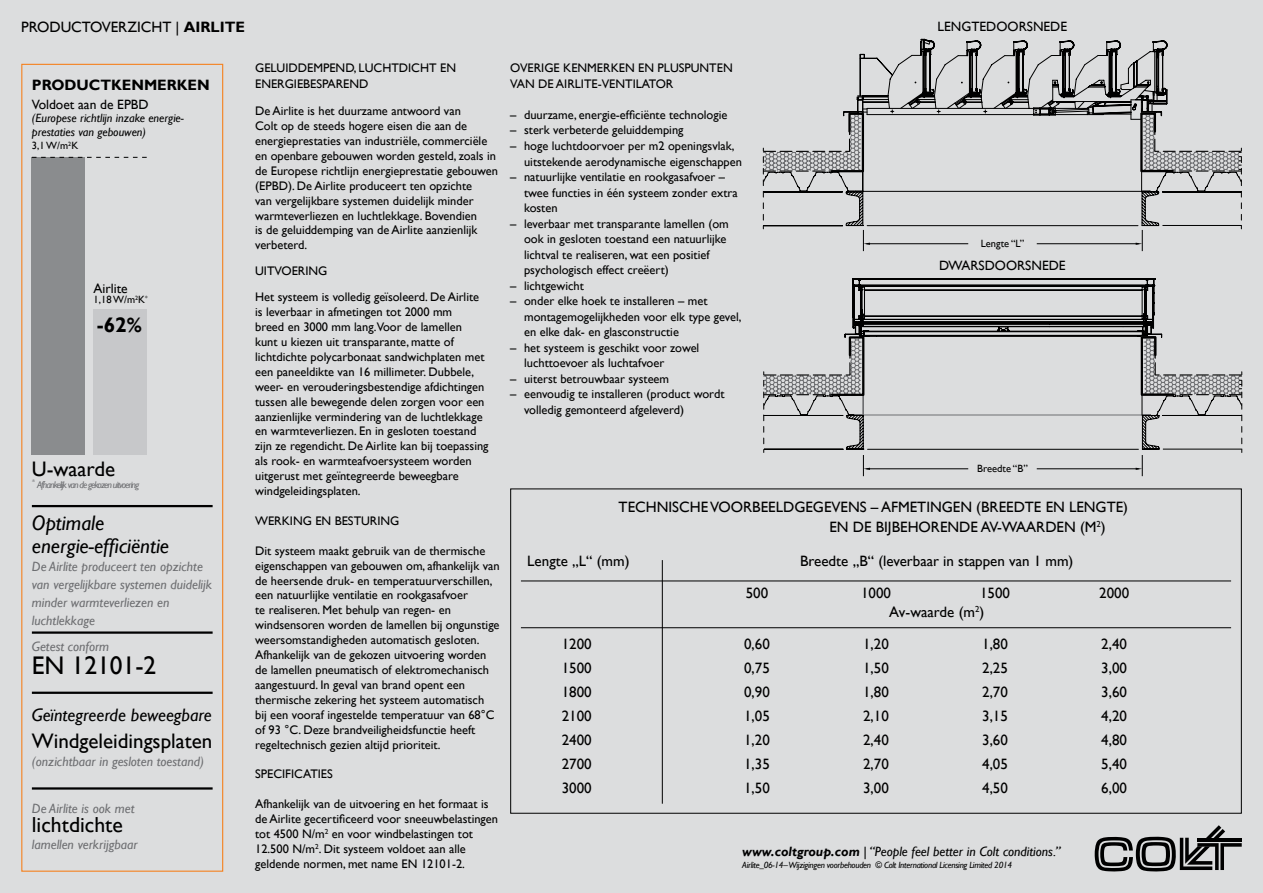
<style>
.page{position:relative;width:1263px;height:893px;background:#dcddde}
.page>*{position:absolute;margin:0;border:0;box-sizing:border-box;transform-origin:0 0}
.t1{font:25.5px "Gill Sans";color:#000}
.t2{font:21.75px "Gill Sans";color:#000}
.t3{font:21px "Gill Sans";color:#000}
.t4{font:italic 21px/22.5px "Gill Sans";color:#000}
.t5{font:700 21px "Gill Sans";color:#000}
.t6{font:italic 18px "Gill Sans";color:#000}
.t7{font:15px/24px "Gill Sans";color:#000}
.t8{font:700 15px "Gill Sans";letter-spacing:-.005em;color:#000}
.t9{font:italic 13.5px/18px "Gill Sans";color:#6d6e71}
.t10{font:italic 13.5px "Gill Sans";color:#000}
.t11{font:13.5px "Gill Sans";color:#000}
.t12{font:12.45px/14.9px "Gill Sans";color:#000}
.t13{font:italic 12px/13.5px "Gill Sans";color:#000}
.t14{font:10.5px "Gill Sans";color:#000}
.t15{font:italic 9.75px "Gill Sans";letter-spacing:-.1em;color:#6d6e71}
.t16{font:italic 9px "Gill Sans";letter-spacing:-.03em;color:#000}
.s1{font-weight:700}
.s2{font-style:normal}
</style>
<div class="page">
<svg style="left:1095px;top:825px;width:147px;height:46px"></svg>
<hr style="left:1197px;top:838px;width:45px;height:3px;background:#000">
<div style="left:21px;top:64px;width:202px;height:808px;border:1px solid #f58220"></div>
<hr style="left:32px;top:505px;width:181px;height:2px;background:#000">
<hr style="left:32px;top:631px;width:181px;height:3px;background:#000">
<hr style="left:521px;top:581px;width:710px;height:1px;background:#000">
<hr style="left:521px;top:627px;width:710px;height:1px;background:#000">
<hr style="left:662px;top:560px;width:1px;height:244px;background:#000">
<hr style="left:32px;top:692px;width:181px;height:2px;background:#000">
<hr style="left:32px;top:787px;width:181px;height:3px;background:#000">
<svg style="left:763px;top:38px;width:479px;height:213px"></svg>
<svg style="left:763px;top:278px;width:479px;height:198px"></svg>
<div style="left:32px;top:157px;width:53px;height:298px;background:#8a8c8e"></div>
<div style="left:94px;top:310px;width:53px;height:145px;background:#c7c8ca"></div>
<svg style="left:32px;top:157px;width:115px;height:1px"></svg>
<p class="t7" style="left:21px;top:15px;width:225px">PRODUCTOVERZICHT | <span class="s1">AIRLITE</span></p>
<p class="t11" style="left:937px;top:18px;width:131px">LENGTEDOORSNEDE</p>
<p class="t8" style="left:32px;top:76px;width:179px">PRODUCTKENMERKEN</p>
<p class="t11" style="left:32px;top:97px;width:118px">Voldoet aan de EPBD</p>
<p class="t13" style="left:32px;top:112px;width:154px">(Europese richtlijn inzake energie&shy;prestaties van gebouwen)</p>
<p class="t14" style="left:32px;top:140px;width:48px">3,1 W/m<sup>2</sup>K</p>
<p class="t11" style="left:94px;top:280px;width:36px">Airlite</p>
<p class="t14" style="left:94px;top:294px;width:56px">1,18 W/m<sup>2</sup>K<sup>*</sup></p>
<h3 class="t5" style="left:97px;top:313px;width:47px">-62%</h3>
<h3 class="t3" style="left:32px;top:457px;width:85px">U-waarde</h3>
<p class="t15" style="left:32px;top:479px;width:109px"><sup>*</sup> Afhankelijk van de gekozen uitvoering</p>
<h3 class="t4" style="left:32px;top:512px;width:139px">Optimale energie-efficiëntie</h3>
<p class="t9" style="left:32px;top:557px;width:181px">De Airlite produceert ten opzichte van vergelijkbare systemen duidelijk minder warmteverliezen en luchtlekkage</p>
<p class="t9" style="left:32px;top:638px;width:79px">Getest conform</p>
<h1 class="t1" style="left:32px;top:650px;width:126px">EN 12101-2</h1>
<h3 class="t6" style="left:32px;top:704px;width:181px">Geïntegreerde beweegbare</h3>
<h3 class="t3" style="left:32px;top:729px;width:182px">Windgeleidingsplaten</h3>
<p class="t9" style="left:32px;top:753px;width:174px">(onzichtbaar in gesloten toestand)</p>
<p class="t9" style="left:32px;top:799px;width:104px">De Airlite is ook met</p>
<h2 class="t2" style="left:32px;top:812px;width:93px">lichtdichte</h2>
<p class="t9" style="left:32px;top:835px;width:107px">lamellen verkrijgbaar</p>
<p class="t12" style="left:255px;top:61px;width:202px;line-height:15.6px">GELUIDDEMPEND, LUCHTDICHT EN<br>ENERGIEBESPAREND</p>
<p class="t12" style="left:255px;top:104px;width:244px">De Airlite is het duurzame antwoord van<br>Colt op de steeds hogere eisen die aan de energieprestaties van industriële, commerciële en openbare gebouwen worden gesteld, zoals in de Europese richtlijn energieprestatie gebouwen (EPBD). De Airlite produceert ten opzichte<br>van vergelijkbare systemen duidelijk minder warmteverliezen en luchtlekkage. Bovendien<br>is de geluiddemping van de Airlite aanzienlijk verbeterd.</p>
<p class="t12" style="left:255px;top:258px;width:226px;line-height:26px">UITVOERING<br>Het systeem is volledig geïsoleerd. De Airlite</p>
<p class="t12" style="left:255px;top:305px;width:235px">is leverbaar in afmetingen tot 2000 mm<br>breed en 3000 mm lang.Voor de lamellen<br>kunt u kiezen uit transparante, matte of lichtdichte polycarbonaat sandwichplaten met een paneeldikte van 16 millimeter. Dubbele, weer- en verouderingsbestendige afdichtingen tussen alle bewegende delen zorgen voor een aanzienlijke vermindering van de luchtlekkage en warmteverliezen. En in gesloten toestand zijn ze regendicht. De Airlite kan bij toepassing als rook- en warmteafvoersysteem worden uitgerust met geïntegreerde beweegbare windgeleidingsplaten.</p>
<p class="t12" style="left:255px;top:513px;width:146px">WERKING EN BESTURING</p>
<p class="t12" style="left:255px;top:543px;width:246px">Dit systeem maakt gebruik van de thermische eigenschappen van gebouwen om, afhankelijk van de heersende druk- en temperatuurverschillen, een natuurlijke ventilatie en rookgasafvoer<br>te realiseren. Met behulp van regen- en windsensoren worden de lamellen bij ongunstige weersomstandigheden automatisch gesloten.<br>Afhankelijk van de gekozen uitvoering worden de lamellen pneumatisch of elektromechanisch aangestuurd. In geval van brand opent een thermische zekering het systeem automatisch<br>bij een vooraf ingestelde temperatuur van 68°C of 93 °C. Deze brandveiligheidsfunctie heeft regeltechnisch gezien altijd prioriteit.</p>
<p class="t12" style="left:255px;top:767px;width:79px">SPECIFICATIES</p>
<p class="t12" style="left:255px;top:797px;width:244px">Afhankelijk van de uitvoering en het formaat is de Airlite gecertificeerd voor sneeuwbelastingen tot 4500 N/m<sup>2</sup> en voor windbelastingen tot 12.500 N/m<sup>2</sup>. Dit systeem voldoet aan alle geldende normen, met name EN 12101-2.</p>
<p class="t12" style="left:510px;top:61px;width:224px;line-height:15.6px">OVERIGE KENMERKEN EN PLUSPUNTEN<br>VAN DE AIRLITE-VENTILATOR</p>
<p class="t12" style="left:510px;top:108px;width:219px">– duurzame, energie-efficiënte technologie</p>
<p class="t12" style="left:510px;top:123px;width:175px">– sterk verbeterde geluiddemping</p>
<p class="t12" style="left:524px;top:138px;width:219px;line-height:15.6px;text-indent:-14px">– hoge luchtdoorvoer per m2 openingsvlak, uitstekende aerodynamische eigenschappen</p>
<p class="t12" style="left:524px;top:169px;width:215px;line-height:15.6px;text-indent:-14px">– natuurlijke ventilatie en rookgasafvoer – twee functies in één systeem zonder extra kosten</p>
<p class="t12" style="left:524px;top:216px;width:206px;line-height:15.6px;text-indent:-14px">– leverbaar met transparante lamellen (om ook in gesloten toestand een natuurlijke lichtval te realiseren, wat een positief psychologisch effect creëert)</p>
<p class="t12" style="left:510px;top:278px;width:75px">– lichtgewicht</p>
<p class="t12" style="left:524px;top:294px;width:219px;line-height:15.6px;text-indent:-14px">– onder elke hoek te installeren – met montagemogelijkheden voor elk type gevel, en elke dak- en glasconstructie</p>
<p class="t12" style="left:524px;top:340px;width:177px;line-height:15.6px;text-indent:-14px">– het systeem is geschikt voor zowel luchttoevoer als luchtafvoer</p>
<p class="t12" style="left:510px;top:372px;width:160px">– uiterst betrouwbaar systeem</p>
<p class="t12" style="left:524px;top:387px;width:202px;line-height:15.6px;text-indent:-14px">– eenvoudig te installeren (product wordt volledig gemonteerd afgeleverd)</p>
<p class="t14" style="left:981px;top:237px;width:45px">Lengte “L”</p>
<p class="t11" style="left:939px;top:258px;width:128px">DWARSDOORSNEDE</p>
<p class="t14" style="left:977px;top:462px;width:52px">Breedte “B”</p>
<p class="t7" style="left:829px;top:498px;width:300px;line-height:19.5px;text-indent:-211px">TECHNISCHE VOORBEELDGEGEVENS – AFMETINGEN (BREEDTE EN LENGTE)<br>EN DE BIJBEHORENDE AV-WAARDEN (M<sup>2</sup>)</p>
<p class="t7" style="left:527px;top:549px;width:104px">Lengte „L“ (mm)</p>
<p class="t7" style="left:800px;top:549px;width:275px">Breedte „B“ (leverbaar in stappen van 1 mm)</p>
<p class="t7" style="left:889px;top:600px;width:96px">Av-waarde (m<sup>2</sup>)</p>
<p class="t7" style="left:746px;top:581px;width:24px">500</p>
<p class="t7" style="left:861px;top:581px;width:31px">1000</p>
<p class="t7" style="left:980px;top:581px;width:31px">1500</p>
<p class="t7" style="left:1099px;top:581px;width:31px">2000</p>
<p class="t7" style="left:562px;top:633px;width:31px;text-align:justify">1200<br>1500<br>1800<br>2100<br>2400<br>2700<br>3000</p>
<p class="t7" style="left:744px;top:632px;width:27px">0,60</p>
<p class="t7" style="left:863px;top:632px;width:27px">1,20</p>
<p class="t7" style="left:982px;top:632px;width:27px">1,80</p>
<p class="t7" style="left:1101px;top:632px;width:27px">2,40</p>
<p class="t7" style="left:744px;top:656px;width:27px">0,75</p>
<p class="t7" style="left:863px;top:656px;width:27px">1,50</p>
<p class="t7" style="left:982px;top:656px;width:27px">2,25</p>
<p class="t7" style="left:1101px;top:656px;width:27px">3,00</p>
<p class="t7" style="left:744px;top:680px;width:27px">0,90</p>
<p class="t7" style="left:863px;top:680px;width:27px">1,80</p>
<p class="t7" style="left:982px;top:680px;width:27px">2,70</p>
<p class="t7" style="left:1101px;top:680px;width:27px">3,60</p>
<p class="t7" style="left:744px;top:704px;width:27px">1,05</p>
<p class="t7" style="left:863px;top:704px;width:27px">2,10</p>
<p class="t7" style="left:982px;top:704px;width:27px">3,15</p>
<p class="t7" style="left:1101px;top:704px;width:27px">4,20</p>
<p class="t7" style="left:744px;top:728px;width:27px">1,20</p>
<p class="t7" style="left:863px;top:728px;width:27px">2,40</p>
<p class="t7" style="left:982px;top:728px;width:27px">3,60</p>
<p class="t7" style="left:1101px;top:728px;width:27px">4,80</p>
<p class="t7" style="left:744px;top:752px;width:27px">1,35</p>
<p class="t7" style="left:863px;top:752px;width:27px">2,70</p>
<p class="t7" style="left:982px;top:752px;width:27px">4,05</p>
<p class="t7" style="left:1101px;top:752px;width:27px">5,40</p>
<p class="t7" style="left:744px;top:776px;width:27px">1,50</p>
<p class="t7" style="left:863px;top:776px;width:27px">3,00</p>
<p class="t7" style="left:982px;top:776px;width:27px">4,50</p>
<p class="t7" style="left:1101px;top:776px;width:27px">6,00</p>
<p class="t10" style="left:742px;top:844px;width:320px"><span class="s1">www.coltgroup.com</span> <span class="s2">|</span> “People feel better in Colt conditions.”</p>
<p class="t16" style="left:742px;top:860px;width:271px">Airlite_06-14– Wijzigingen voorbehouden © Colt International Licensing Limited 2014</p>
</div>
